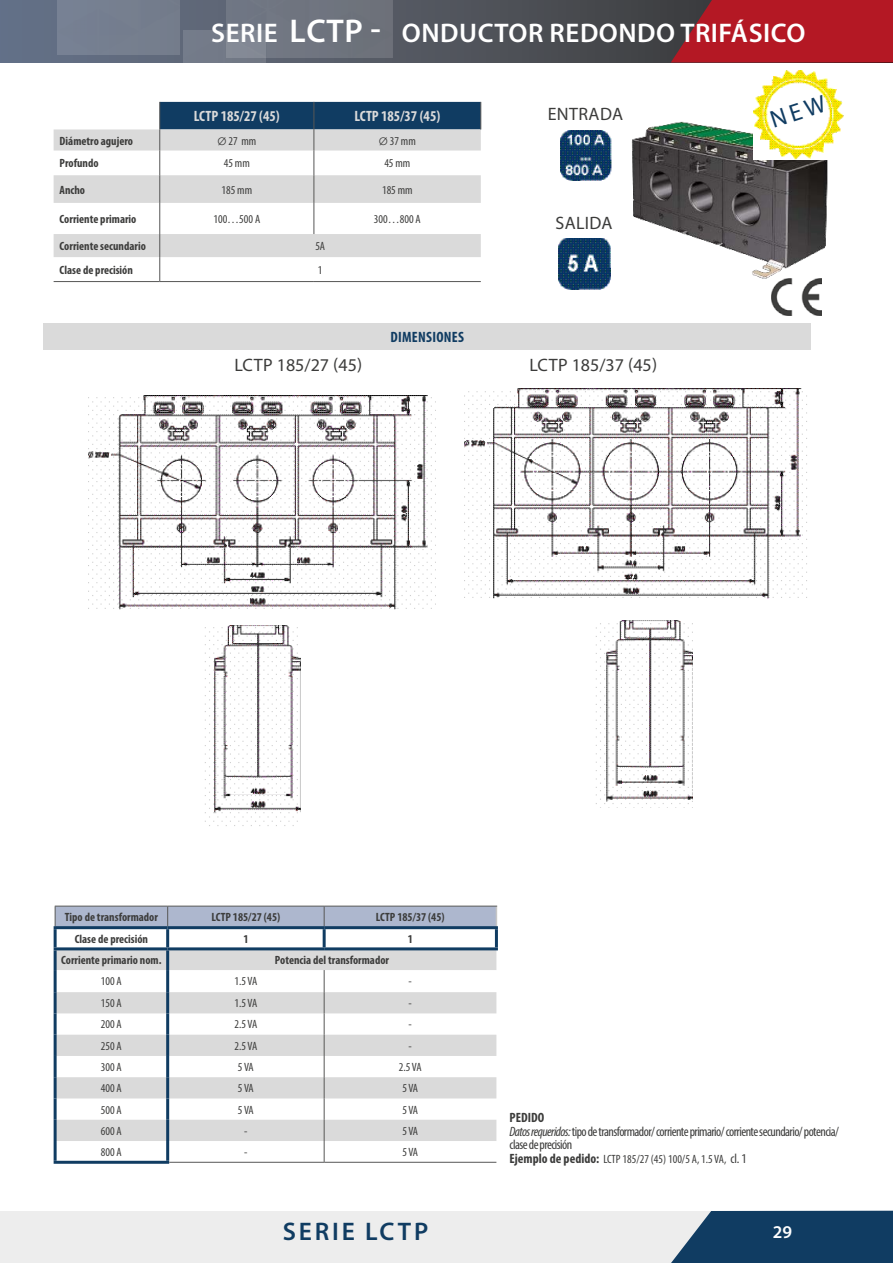
<style>
.page{position:relative;width:893px;height:1263px;background:#fff}
.page>*{position:absolute;margin:0;border:0;box-sizing:border-box;transform-origin:0 0}
.t1{font:600 27px "Myriad Pro";letter-spacing:.02em;color:#fff}
.t2{font:600 25.5px "Myriad Pro";letter-spacing:.11em;color:#103c62}
.t3{font:18px "Myriad Pro";color:#3c3c3b}
.t4{font:18px "Myriad Pro";letter-spacing:.02em;color:#3c3c3b}
.t5{font:600 18px "Myriad Pro";color:#fff}
.t6{font:700 condensed 15px "Myriad Pro";color:#dadada}
.t7{font:700 condensed 15px "Myriad Pro";letter-spacing:.02em;color:#103c62}
.t8{font:condensed 13.5px/13.5px "Myriad Pro";letter-spacing:-.04em;color:#3c3c3b}
.t9{font:700 condensed 12px "Myriad Pro";color:#3c3c3b}
.t10{font:condensed 12px "Myriad Pro";color:#3c3c3b}
.s1{font-size:33px}
.s2{font-family:"Century Gothic";font-stretch:normal;font-size:10.5px}
.s3{font-weight:700}
.s4{font-style:italic}
.s5{font-weight:700;font-size:13.5px}
.s6{font-size:13.5px}
</style>
<div class="page">
<div style="left:0;top:1211px;width:893px;height:52px;background:#ededed"></div>
<svg style="left:671px;top:1210px;width:222px;height:53px;background:#284f71"></svg>
<svg style="left:0;top:0;width:671px;height:62px;background:#50555f"></svg>
<div style="left:226px;top:0;width:166px;height:58px;background:#6f747f"></div>
<div style="left:58px;top:0;width:122px;height:55px;background:#757f8f"></div>
<img style="left:184px;top:30px;width:81px;height:32px">
<svg style="left:671px;top:0;width:222px;height:62px;background:#a81b26"></svg>
<hr style="left:168px;top:926px;width:156px;height:3px;background:#103c62">
<hr style="left:324px;top:926px;width:174px;height:3px;background:#103c62">
<hr style="left:323px;top:929px;width:3px;height:18px;background:#103c62">
<hr style="left:495px;top:929px;width:3px;height:18px;background:#103c62">
<hr style="left:54px;top:970px;width:3px;height:22px;background:#103c62">
<hr style="left:54px;top:992px;width:3px;height:21px;background:#103c62">
<hr style="left:54px;top:1013px;width:3px;height:22px;background:#103c62">
<hr style="left:54px;top:1035px;width:3px;height:21px;background:#103c62">
<hr style="left:54px;top:1056px;width:3px;height:21px;background:#103c62">
<hr style="left:54px;top:1077px;width:3px;height:21px;background:#103c62">
<hr style="left:54px;top:1098px;width:3px;height:22px;background:#103c62">
<hr style="left:54px;top:1120px;width:3px;height:21px;background:#103c62">
<hr style="left:54px;top:1141px;width:3px;height:20px;background:#103c62">
<hr style="left:54px;top:1161px;width:115px;height:3px;background:#103c62">
<hr style="left:168px;top:947px;width:156px;height:3px;background:#103c62">
<hr style="left:324px;top:947px;width:174px;height:3px;background:#103c62">
<svg style="left:55px;top:949px;width:441px;height:213px"></svg>
<hr style="left:169px;top:1162px;width:155px;height:1px;background:#575756">
<hr style="left:324px;top:1162px;width:172px;height:1px;background:#575756">
<svg style="left:55px;top:906px;width:442px;height:22px;background:#a0abc2"></svg>
<hr style="left:54px;top:926px;width:114px;height:3px;background:#103c62">
<hr style="left:54px;top:929px;width:3px;height:18px;background:#103c62">
<hr style="left:166px;top:929px;width:3px;height:18px;background:#103c62">
<hr style="left:54px;top:947px;width:114px;height:3px;background:#103c62">
<hr style="left:54px;top:950px;width:3px;height:20px;background:#103c62">
<hr style="left:166px;top:950px;width:3px;height:20px;background:#103c62">
<div style="left:43px;top:323px;width:768px;height:27px;background:#dadada"></div>
<img style="left:772px;top:285px;width:49px;height:30px">
<img style="left:559px;top:238px;width:51px;height:51px">
<img style="left:560px;top:131px;width:52px;height:50px">
<img style="left:631px;top:110px;width:197px;height:175px">
<img style="left:89px;top:396px;width:343px;height:213px">
<img style="left:205px;top:626px;width:96px;height:200px">
<img style="left:464px;top:389px;width:343px;height:210px">
<img style="left:595px;top:621px;width:97px;height:187px">
<svg style="left:54px;top:129px;width:427px;height:128px"></svg>
<hr style="left:54px;top:281px;width:106px;height:1px;background:#575756">
<hr style="left:160px;top:281px;width:154px;height:1px;background:#575756">
<hr style="left:314px;top:281px;width:167px;height:1px;background:#575756">
<hr style="left:314px;top:203px;width:1px;height:31px;background:#575756">
<svg style="left:159px;top:102px;width:322px;height:101px"></svg>
<hr style="left:159px;top:203px;width:1px;height:31px;background:#575756">
<svg style="left:159px;top:234px;width:1px;height:47px"></svg>
<img style="left:754px;top:70px;width:90px;height:89px">
<svg style="left:770px;top:95px;width:57px;height:32px"></svg>
<h1 class="t1" style="left:211px;top:16px;width:596px">SERIE <span class="s1">LCTP -</span> ONDUCTOR REDONDO TRIFÁSICO</h1>
<p class="t6" style="left:194px;top:107px;width:87px">LCTP 185/27 (45)</p>
<p class="t6" style="left:354px;top:107px;width:87px">LCTP 185/37 (45)</p>
<p class="t9" style="left:60px;top:133px;width:75px">Diámetro agujero</p>
<p class="t10" style="left:217px;top:133px;width:40px"><span class="s2">Ø</span> 27 mm</p>
<p class="t10" style="left:379px;top:133px;width:39px"><span class="s2">Ø</span> 37 mm</p>
<p class="t9" style="left:60px;top:156px;width:41px">Profundo</p>
<p class="t10" style="left:224px;top:156px;width:28px">45 mm</p>
<p class="t10" style="left:384px;top:156px;width:28px">45 mm</p>
<p class="t9" style="left:60px;top:182px;width:27px">Ancho</p>
<p class="t10" style="left:222px;top:182px;width:32px">185 mm</p>
<p class="t10" style="left:382px;top:182px;width:32px">185 mm</p>
<p class="t9" style="left:60px;top:211px;width:78px">Corriente primario</p>
<p class="t10" style="left:213px;top:212px;width:48px">100…500 A</p>
<p class="t10" style="left:374px;top:212px;width:48px">300…800 A</p>
<p class="t9" style="left:60px;top:239px;width:88px">Corriente secundario</p>
<p class="t10" style="left:315px;top:239px;width:11px">5A</p>
<p class="t9" style="left:60px;top:262px;width:75px">Clase de precisión</p>
<p class="t10" style="left:318px;top:263px;width:6px">1</p>
<p class="t7" style="left:390px;top:328px;width:75px">DIMENSIONES</p>
<h3 class="t4" style="left:548px;top:103px;width:77px">ENTRADA</h3>
<h3 class="t4" style="left:555px;top:212px;width:59px">SALIDA</h3>
<h3 class="t3" style="left:234px;top:353px;width:129px">LCTP 185/27 (45)</h3>
<h3 class="t3" style="left:529px;top:353px;width:129px">LCTP 185/37 (45)</h3>
<p class="t9" style="left:65px;top:910px;width:95px">Tipo de transformador</p>
<p class="t9" style="left:212px;top:910px;width:70px">LCTP 185/27 (45)</p>
<p class="t9" style="left:376px;top:910px;width:70px">LCTP 185/37 (45)</p>
<p class="t9" style="left:75px;top:931px;width:75px">Clase de precisión</p>
<p class="t9" style="left:243px;top:931px;width:7px">1</p>
<p class="t9" style="left:408px;top:931px;width:7px">1</p>
<p class="t9" style="left:61px;top:952px;width:102px">Corriente primario nom.</p>
<p class="t9" style="left:275px;top:952px;width:116px">Potencia del transformador</p>
<p class="t10" style="left:101px;top:974px;width:22px">100 A</p>
<p class="t10" style="left:234px;top:974px;width:24px">1.5 VA</p>
<p class="t10" style="left:409px;top:974px;width:5px">-</p>
<p class="t10" style="left:101px;top:996px;width:22px">150 A</p>
<p class="t10" style="left:234px;top:996px;width:24px">1.5 VA</p>
<p class="t10" style="left:409px;top:996px;width:5px">-</p>
<p class="t10" style="left:101px;top:1017px;width:22px">200 A</p>
<p class="t10" style="left:234px;top:1017px;width:24px">2.5 VA</p>
<p class="t10" style="left:409px;top:1017px;width:5px">-</p>
<p class="t10" style="left:101px;top:1038px;width:22px">250 A</p>
<p class="t10" style="left:234px;top:1038px;width:24px">2.5 VA</p>
<p class="t10" style="left:409px;top:1038px;width:5px">-</p>
<p class="t10" style="left:101px;top:1060px;width:22px">300 A</p>
<p class="t10" style="left:238px;top:1060px;width:17px">5 VA</p>
<p class="t10" style="left:399px;top:1060px;width:24px">2.5 VA</p>
<p class="t10" style="left:101px;top:1081px;width:22px">400 A</p>
<p class="t10" style="left:238px;top:1081px;width:17px">5 VA</p>
<p class="t10" style="left:402px;top:1081px;width:17px">5 VA</p>
<p class="t10" style="left:101px;top:1102px;width:22px">500 A</p>
<p class="t10" style="left:238px;top:1102px;width:17px">5 VA</p>
<p class="t10" style="left:402px;top:1102px;width:17px">5 VA</p>
<p class="t10" style="left:101px;top:1123px;width:22px">600 A</p>
<p class="t10" style="left:244px;top:1123px;width:5px">-</p>
<p class="t10" style="left:402px;top:1123px;width:17px">5 VA</p>
<p class="t10" style="left:101px;top:1145px;width:22px">800 A</p>
<p class="t10" style="left:244px;top:1145px;width:5px">-</p>
<p class="t10" style="left:402px;top:1145px;width:17px">5 VA</p>
<h2 class="t2" style="left:283px;top:1215px;width:147px">SERIE LCTP</h2>
<p class="t8" style="left:510px;top:1111px;width:331px"><span class="s3">PEDIDO<br></span><span class="s4">Datos requeridos:</span> tipo de transformador/ corriente primario/ corriente secundario/ potencia/ clase de precisión</p>
<p class="t10" style="left:510px;top:1151px;width:239px"><span class="s5">Ejemplo de pedido:</span> LCTP 185/27 (45) 100/5 A, 1.5 VA, <span class="s6">cl. 1</span></p>
<h3 class="t5" style="left:773px;top:1221px;width:21px">29</h3>
</div>
